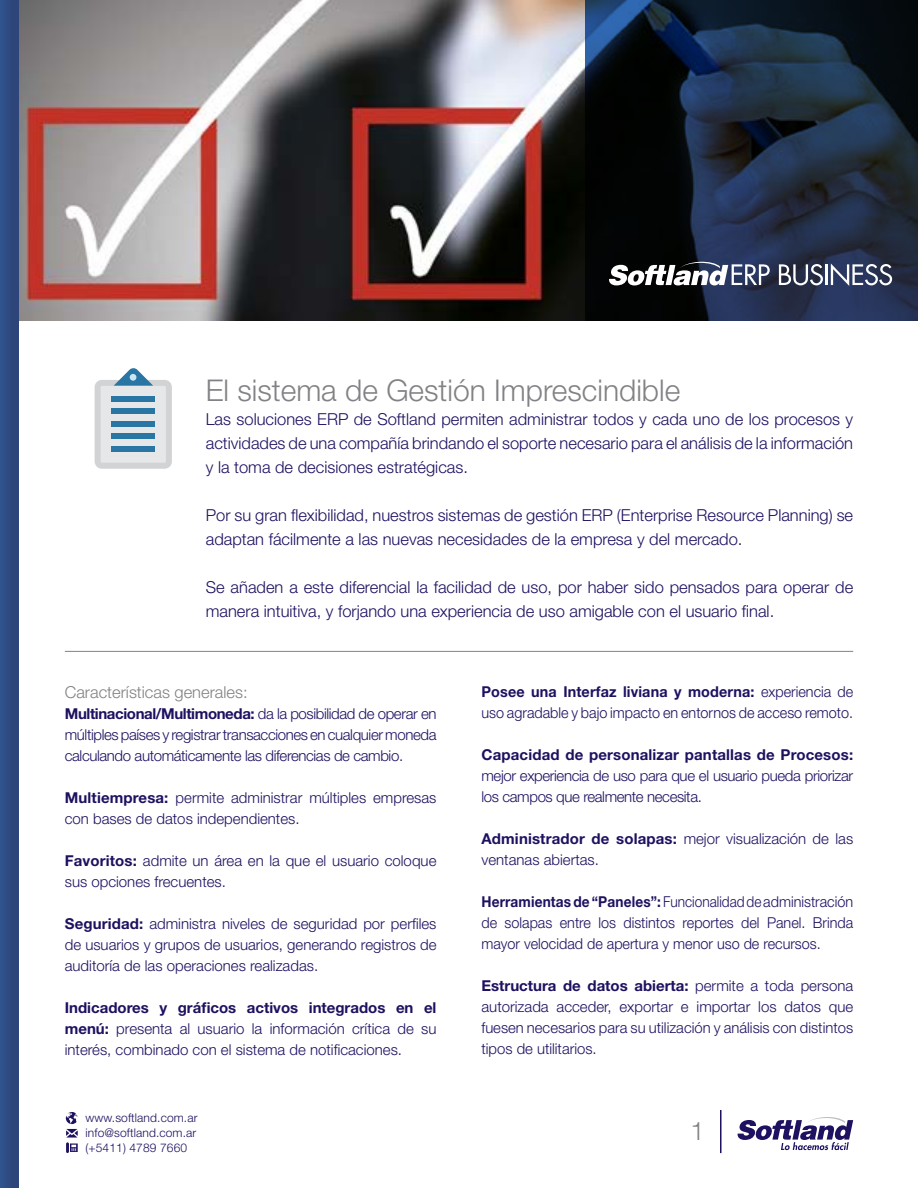
<style>
.page{position:relative;width:918px;height:1188px;background:#fff}
.page>*{position:absolute;margin:0;border:0;box-sizing:border-box;transform-origin:0 0}
.t1{font:300 30px "Helvetica Neue LT Std";color:#808285}
.t2{font:300 25.5px "Helvetica Neue LT Std";color:#808285}
.t3{font:300 16.5px/24px "Helvetica Neue LT Std";color:#1d1160}
.t4{font:300 16.5px "Helvetica Neue LT Std";color:#808285}
.t5{font:300 15px/21px "Helvetica Neue LT Std";color:#1d1160;text-align:justify}
.t6{font:300 15px/21px "Helvetica Neue LT Std";color:#1d1160;text-align:justify;scale:.91 1}
.t7{font:300 15px/21px "Helvetica Neue LT Std";color:#1d1160;scale:.96 1}
.t8{font:300 15px/21px "Helvetica Neue LT Std";letter-spacing:-.025em;color:#1d1160}
.t9{font:700 15px "Helvetica Neue LT Std";letter-spacing:.01em;color:#1d1160}
.t10{font:300 12px/15px "Helvetica Neue LT Std";letter-spacing:.01em;color:#1d1160;text-align:justify}
.s1{font-weight:700}
</style>
<div class="page">
<img style="left:18px;top:0;width:567px;height:320px">
<svg style="left:737px;top:1117px;width:116px;height:33px"></svg>
<svg style="left:585px;top:0;width:333px;height:320px;background:#162132"></svg>
<hr style="left:720px;top:1110px;width:2px;height:43px;background:#1d1160">
<svg style="left:66px;top:1112px;width:12px;height:41px"></svg>
<div style="left:0;top:0;width:18px;height:1188px;background:#2e4b82"></div>
<svg style="left:608px;top:261px;width:162px;height:24px"></svg>
<svg style="left:779px;top:264px;width:44px;height:21px"></svg>
<hr style="left:825px;top:264px;width:3px;height:21px;background:#fff">
<svg style="left:831px;top:264px;width:61px;height:22px"></svg>
<hr style="left:65px;top:651px;width:788px;height:1px;background:#808285">
<svg style="left:95px;top:368px;width:77px;height:101px;background:#bbccd7"></svg>
<div style="left:130px;top:374px;width:6px;height:7px;background:#cae5f4;border-radius:50%"></div>
<h1 class="t1" style="left:206px;top:372px;width:476px">El sistema de Gestión Imprescindible</h1>
<p class="t3" style="left:206px;top:407px;width:649px;text-align:justify">Las soluciones ERP de Softland permiten administrar todos y cada uno de los procesos y actividades de una compañía brindando el soporte necesario para el análisis de la información y la toma de decisiones estratégicas.</p>
<p class="t3" style="left:206px;top:503px;width:649px">Por su gran flexibilidad, nuestros sistemas de gestión ERP (Enterprise Resource Planning) se adaptan fácilmente a las nuevas necesidades de la empresa y del mercado.</p>
<p class="t3" style="left:206px;top:575px;width:649px">Se añaden a este diferencial la facilidad de uso, por haber sido pensados para operar de manera intuitiva, y forjando una experiencia de uso amigable con el usuario final.</p>
<p class="t4" style="left:65px;top:682px;width:184px">Características generales:</p>
<p class="t5" style="left:65px;top:703px;width:373px"><span class="s1">Multinacional/Multimoneda:</span> da la posibilidad de operar en múltiples países y registrar transacciones en cualquier moneda calculando automáticamente las diferencias de cambio.</p>
<p class="t5" style="left:65px;top:787px;width:373px"><span class="s1">Multiempresa:</span> permite administrar múltiples empresas con bases de datos independientes.</p>
<p class="t5" style="left:65px;top:850px;width:373px"><span class="s1">Favoritos:</span> admite un área en la que el usuario coloque sus opciones frecuentes.</p>
<p class="t5" style="left:65px;top:913px;width:373px"><span class="s1">Seguridad:</span> administra niveles de seguridad por perfiles de usuarios y grupos de usuarios, generando registros de auditoría de las operaciones realizadas.</p>
<p class="t5" style="left:65px;top:997px;width:373px"><span class="s1">Indicadores y gráficos activos integrados en el menú:</span> presenta al usuario la información crítica de su interés, combinado con el sistema de notificaciones.</p>
<p class="t10" style="left:86px;top:1110px;width:113px">www.softland.com.ar info@softland.com.ar (+5411) 4789 7660</p>
<p class="t7" style="left:482px;top:681px;width:389px"><span class="s1">Posee una Interfaz liviana y moderna:</span> experiencia de uso agradable y bajo impacto en entornos de acceso remoto.</p>
<p class="t9" style="left:482px;top:745px;width:373px">Capacidad de personalizar pantallas de Procesos:</p>
<p class="t8" style="left:482px;top:765px;width:373px">mejor experiencia de uso para que el usuario pueda priorizar los campos que realmente necesita.</p>
<p class="t5" style="left:482px;top:828px;width:373px"><span class="s1">Administrador de solapas:</span> mejor visualización de las ventanas abiertas.</p>
<p class="t6" style="left:481px;top:891px;width:410px"><span class="s1">Herramientas de “Paneles”:</span> Funcionalidad de administración de solapas entre los distintos reportes del Panel. Brinda mayor velocidad de apertura y menor uso de recursos.</p>
<p class="t5" style="left:482px;top:975px;width:373px"><span class="s1">Estructura de datos abierta:</span> permite a toda persona autorizada acceder, exportar e importar los datos que fuesen necesarios para su utilización y análisis con distintos tipos de utilitarios.</p>
<h2 class="t2" style="left:691px;top:1115px;width:16px">1</h2>
</div>
